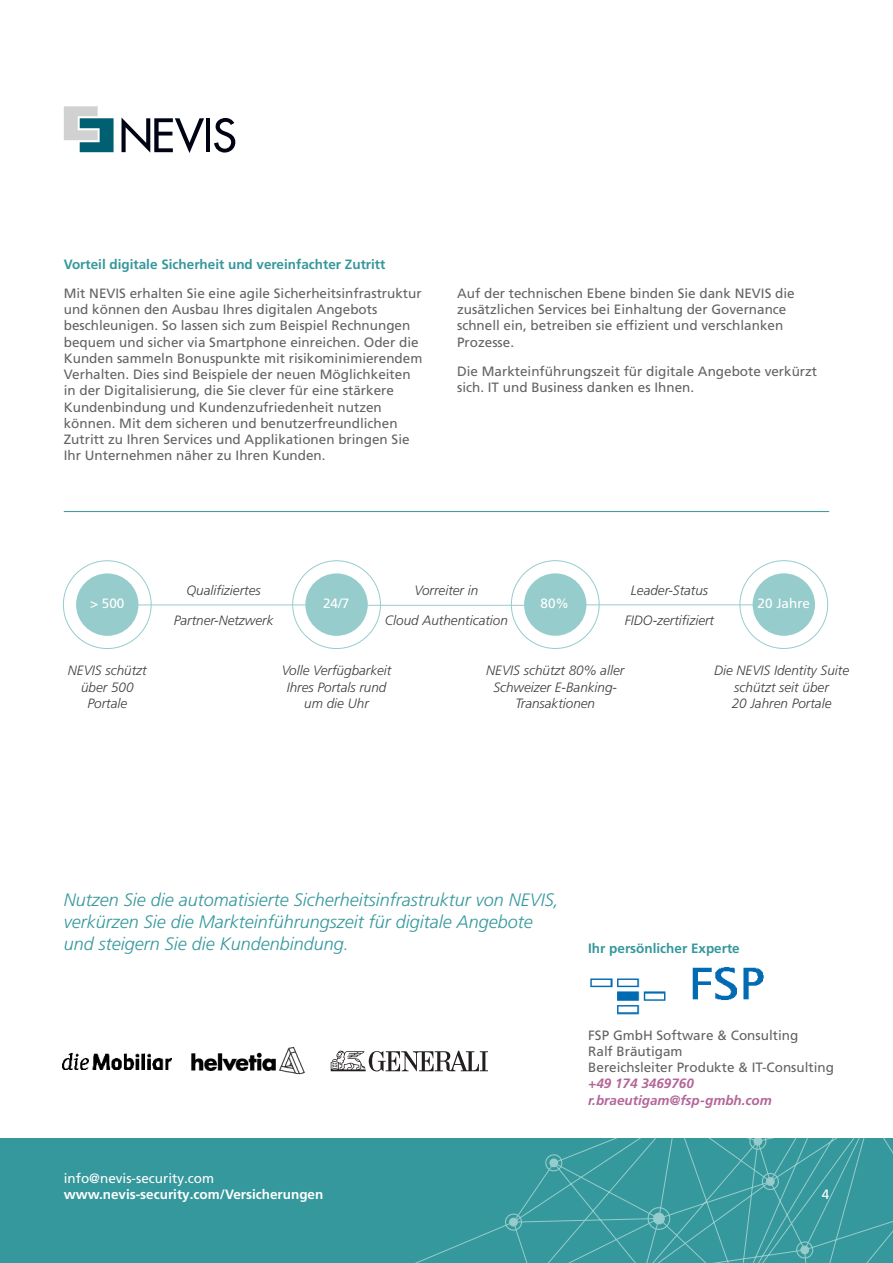
<style>
.page{position:relative;width:893px;height:1263px;background:#fff}
.page>*{position:absolute;margin:0;border:0;box-sizing:border-box;transform-origin:0 0}
.Call-to-Action{font:italic 300 18px/21.6px "Frutiger LT Pro";color:#35989c}
.Copy{font:13.5px/16.2px "Frutiger LT Pro";color:#636366}
.Graphic_Text{font:italic 300 13.5px/16.5px "Frutiger LT Pro";color:#3e3e3f;text-align:center}
.Subtitle{font:700 13.5px "Frutiger LT Pro";color:#35989c}
.Graphic_Text-2{font:13.5px "Frutiger LT Pro";color:#fff}
.Copy-2{font:italic 700 13.5px "Frutiger LT Pro";color:#b36698}
.t1{font:700 13.5px "Frutiger LT Pro";color:#fff}
</style>
<div class="page">
<div style="left:0;top:1138px;width:893px;height:125px;background:#35989c"></div>
<svg style="left:505px;top:1138px;width:388px;height:125px"></svg>
<svg style="left:652px;top:1212px;width:13px;height:13px"></svg>
<svg style="left:765px;top:1176px;width:10px;height:10px"></svg>
<svg style="left:549px;top:1158px;width:10px;height:10px"></svg>
<svg style="left:509px;top:1217px;width:9px;height:10px"></svg>
<svg style="left:753px;top:1138px;width:10px;height:8px"></svg>
<svg style="left:800px;top:1245px;width:10px;height:10px"></svg>
<svg style="left:122px;top:118px;width:82px;height:35px"></svg>
<hr style="left:206px;top:118px;width:4px;height:34px;background:#000314">
<svg style="left:214px;top:118px;width:21px;height:35px"></svg>
<svg style="left:64px;top:106px;width:50px;height:46px"></svg>
<hr style="left:336px;top:605px;width:210px;height:1px;background:#96cccc">
<hr style="left:122px;top:604px;width:210px;height:1px;background:#96cccc">
<div style="left:76px;top:573px;width:62px;height:63px;background:#96cccc;border-radius:50%"></div>
<div style="left:305px;top:573px;width:63px;height:63px;background:#96cccc;border-radius:50%"></div>
<hr style="left:569px;top:604px;width:210px;height:1px;background:#96cccc">
<div style="left:524px;top:573px;width:62px;height:63px;background:#96cccc;border-radius:50%"></div>
<div style="left:753px;top:573px;width:62px;height:63px;background:#96cccc;border-radius:50%"></div>
<hr style="left:64px;top:511px;width:765px;height:1px;background:#35989c">
<img style="left:63px;top:1053px;width:108px;height:17px">
<svg style="left:331px;top:1051px;width:157px;height:20px"></svg>
<img style="left:191px;top:1047px;width:114px;height:28px">
<img style="left:590px;top:967px;width:174px;height:48px">
<p class="Subtitle" style="left:64px;top:256px;width:323px">Vorteil digitale Sicherheit und vereinfachter Zutritt</p>
<p class="Copy" style="left:64px;top:285px;width:360px">Mit NEVIS erhalten Sie eine agile Sicherheitsinfrastruktur und können den Ausbau Ihres digitalen Angebots beschleunigen. So lassen sich zum Beispiel Rechnungen bequem und sicher via Smartphone einreichen. Oder die Kunden sammeln Bonuspunkte mit risikominimierendem Verhalten. Dies sind Beispiele der neuen Möglichkeiten in der Digitalisierung, die Sie clever für eine stärkere Kundenbindung und Kundenzufriedenheit nutzen können. Mit dem sicheren und benutzerfreundlichen Zutritt zu Ihren Services und Applikationen bringen Sie Ihr Unternehmen näher zu Ihren Kunden.</p>
<p class="Copy" style="left:457px;top:285px;width:339px">Auf der technischen Ebene binden Sie dank NEVIS die zusätzlichen Services bei Einhaltung der Governance schnell ein, betreiben sie effizient und verschlanken Prozesse.</p>
<p class="Copy" style="left:457px;top:363px;width:362px">Die Markteinführungszeit für digitale Angebote verkürzt sich. IT und Business danken es Ihnen.</p>
<p class="Graphic_Text" style="left:186px;top:583px;width:76px">Qualifiziertes</p>
<p class="Graphic_Text" style="left:174px;top:612px;width:101px">Partner-Netzwerk</p>
<p class="Graphic_Text-2" style="left:90px;top:595px;width:36px">&gt; 500</p>
<p class="Graphic_Text-2" style="left:323px;top:595px;width:28px">24/7</p>
<p class="Graphic_Text" style="left:414px;top:583px;width:65px">Vorreiter in</p>
<p class="Graphic_Text" style="left:385px;top:612px;width:125px">Cloud Authentication</p>
<p class="Graphic_Text" style="left:631px;top:583px;width:79px">Leader-Status</p>
<p class="Graphic_Text" style="left:625px;top:612px;width:91px">FIDO-zertifiziert</p>
<p class="Graphic_Text-2" style="left:541px;top:595px;width:30px">80%</p>
<p class="Graphic_Text-2" style="left:758px;top:595px;width:54px">20 Jahre</p>
<p class="Graphic_Text" style="left:68px;top:663px;width:80px">NEVIS schützt über 500<br>Portale</p>
<p class="Graphic_Text" style="left:282px;top:663px;width:111px">Volle Verfügbarkeit<br>Ihres Portals rund um die Uhr</p>
<p class="Graphic_Text" style="left:486px;top:663px;width:139px">NEVIS schützt 80% aller<br>Schweizer E-Banking-<br>Transaktionen</p>
<p class="Graphic_Text" style="left:714px;top:663px;width:137px">Die NEVIS Identity Suite schützt seit über<br>20 Jahren Portale</p>
<p class="Call-to-Action" style="left:64px;top:889px;width:497px">Nutzen Sie die automatisierte Sicherheitsinfrastruktur von NEVIS, verkürzen Sie die Markteinführungszeit für digitale Angebote und steigern Sie die Kundenbindung.</p>
<p class="Subtitle" style="left:588px;top:940px;width:153px">Ihr persönlicher Experte</p>
<p class="Copy" style="left:588px;top:1027px;width:212px">FSP GmbH Software &amp; Consulting</p>
<p class="Copy" style="left:588px;top:1043px;width:247px">Ralf Bräutigam<br>Bereichsleiter Produkte &amp; IT-Consulting</p>
<p class="Copy-2" style="left:588px;top:1076px;width:107px">+49 174 3469760</p>
<p class="Copy-2" style="left:588px;top:1092px;width:185px">r.braeutigam@fsp-gmbh.com</p>
<p class="Graphic_Text-2" style="left:64px;top:1170px;width:152px">info@nevis-security.com</p>
<p class="t1" style="left:64px;top:1186px;width:261px">www.nevis-security.com/Versicherungen</p>
<p class="Graphic_Text-2" style="left:822px;top:1186px;width:9px">4</p>
</div>
